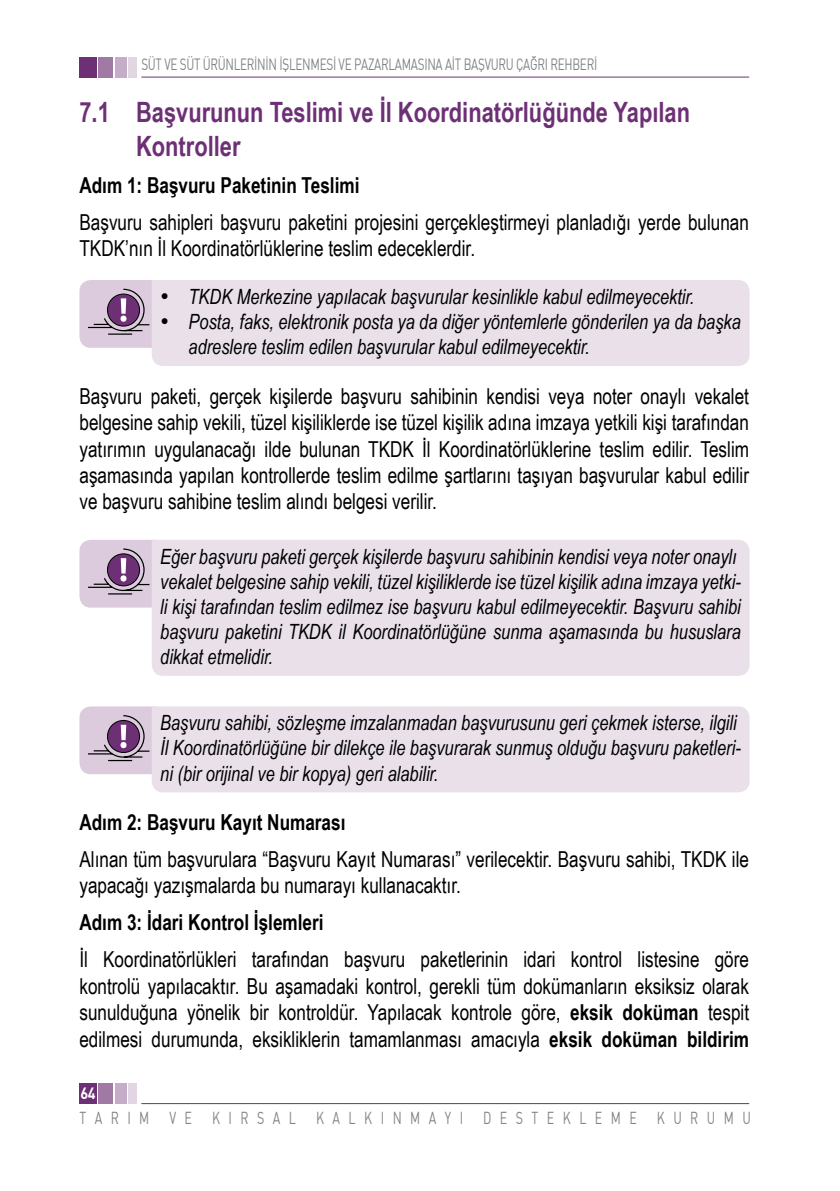
<style>
.page{position:relative;width:840px;height:1191px;background:#fff}
.page>*{position:absolute;margin:0;border:0;box-sizing:border-box;transform-origin:0 0}
.t1{font:700 28px/33.6px "Arial Narrow";color:#6d3075;scale:.95 1}
.t2{font:22px/26.4px "Arial Narrow";color:#000;scale:.95 1}
.t3{font:700 22px "Arial Narrow";color:#000;scale:.95 1}
.t4{font:italic 21px/25.2px "Arial Narrow";color:#000;scale:.95 1}
.t5{font:17px "DINT";letter-spacing:.68em;color:#808285;scale:.73 1}
.t6{font:16px "DINT";letter-spacing:-.025em;color:#808285;scale:.73 1}
.t7{font:700 16px "DINT";color:#fff;scale:.9 1}
.s1{font-weight:700}
</style>
<div class="page">
<hr style="left:141px;top:1103px;width:607px;height:1px;background:#6d3075">
<div style="left:128px;top:1083px;width:9px;height:21px;background:#e2d6e3"></div>
<div style="left:99px;top:1083px;width:14px;height:21px;background:#a079a5"></div>
<div style="left:115px;top:1083px;width:11px;height:21px;background:#c5acc8"></div>
<div style="left:79px;top:1083px;width:17px;height:21px;background:#6d3075"></div>
<hr style="left:141px;top:77px;width:607px;height:1px;background:#6d3075">
<div style="left:128px;top:57px;width:9px;height:21px;background:#e2d6e3"></div>
<div style="left:99px;top:57px;width:14px;height:21px;background:#a079a5"></div>
<div style="left:115px;top:57px;width:11px;height:21px;background:#c5acc8"></div>
<div style="left:79px;top:57px;width:17px;height:21px;background:#6d3075"></div>
<div style="left:152px;top:280px;width:597px;height:86px;background:#e9e0ea"></div>
<svg style="left:79px;top:280px;width:77px;height:68px"></svg>
<div style="left:152px;top:540px;width:597px;height:136px;background:#e9e0ea"></div>
<svg style="left:79px;top:540px;width:77px;height:67px"></svg>
<div style="left:152px;top:706px;width:597px;height:86px;background:#e9e0ea"></div>
<svg style="left:79px;top:706px;width:77px;height:68px"></svg>
<p class="t6" style="left:141px;top:55px;width:625px">SÜT VE SÜT ÜRÜNLERİNİN İŞLENMESİ VE PAZARLAMASINA AİT BAŞVURU ÇAĞRI REHBERİ</p>
<p class="t1" style="left:136px;top:94px;width:584px;text-indent:-57px">7.1 Başvurunun Teslimi ve İl Koordinatörlüğünde Yapılan<br>Kontroller</p>
<p class="t3" style="left:79px;top:168px;width:296px">Adım 1: Başvuru Paketinin Teslimi</p>
<p class="t2" style="left:79px;top:208px;width:706px">Başvuru sahipleri başvuru paketini projesini gerçekleştirmeyi planladığı yerde bulunan<br>TKDK’nın İl Koordinatörlüklerine teslim edeceklerdir.</p>
<p class="t4" style="left:160px;top:283px;width:563px">• TKDK Merkezine yapılacak başvurular kesinlikle kabul edilmeyecektir.</p>
<p class="t4" style="left:188px;top:309px;width:582px;text-indent:-28px">• Posta, faks, elektronik posta ya da diğer yöntemlerle gönderilen ya da başka adreslere teslim edilen başvurular kabul edilmeyecektir.</p>
<p class="t2" style="left:79px;top:382px;width:706px;text-align:justify">Başvuru paketi, gerçek kişilerde başvuru sahibinin kendisi veya noter onaylı vekalet belgesine sahip vekili, tüzel kişiliklerde ise tüzel kişilik adına imzaya yetkili kişi tarafından yatırımın uygulanacağı ilde bulunan TKDK İl Koordinatörlüklerine teslim edilir. Teslim aşamasında yapılan kontrollerde teslim edilme şartlarını taşıyan başvurular kabul edilir ve başvuru sahibine teslim alındı belgesi verilir.</p>
<p class="t4" style="left:160px;top:543px;width:612px">Eğer başvuru paketi gerçek kişilerde başvuru sahibinin kendisi veya noter onaylı vekalet belgesine sahip vekili, tüzel kişiliklerde ise tüzel kişilik adına imzaya yetki&shy;li kişi tarafından teslim edilmez ise başvuru kabul edilmeyecektir. Başvuru sahibi başvuru paketini TKDK il Koordinatörlüğüne sunma aşamasında bu hususlara dikkat etmelidir.</p>
<p class="t4" style="left:160px;top:710px;width:612px">Başvuru sahibi, sözleşme imzalanmadan başvurusunu geri çekmek isterse, ilgili<br>İl Koordinatörlüğüne bir dilekçe ile başvurarak sunmuş olduğu başvuru paketleri&shy;ni (bir orijinal ve bir kopya) geri alabilir.</p>
<p class="t3" style="left:79px;top:805px;width:281px">Adım 2: Başvuru Kayıt Numarası</p>
<p class="t2" style="left:79px;top:845px;width:706px">Alınan tüm başvurulara “Başvuru Kayıt Numarası” verilecektir. Başvuru sahibi, TKDK ile yapacağı yazışmalarda bu numarayı kullanacaktır.</p>
<p class="t3" style="left:79px;top:905px;width:258px">Adım 3: İdari Kontrol İşlemleri</p>
<p class="t2" style="left:79px;top:945px;width:706px;text-align:justify">İl Koordinatörlükleri tarafından başvuru paketlerinin idari kontrol listesine göre kontrolü yapılacaktır. Bu aşamadaki kontrol, gerekli tüm dokümanların eksiksiz olarak sunulduğuna yönelik bir kontroldür. Yapılacak kontrole göre, <span class="s1">eksik doküman</span> tespit edilmesi durumunda, eksikliklerin tamamlanması amacıyla <span class="s1">eksik doküman bildirim</span></p>
<p class="t7" style="left:80px;top:1082px;width:18px">64</p>
<p class="t5" style="left:79px;top:1107px;width:920px">TARIM VE KIRSAL KALKINMAYI DESTEKLEME KURUMU</p>
</div>
